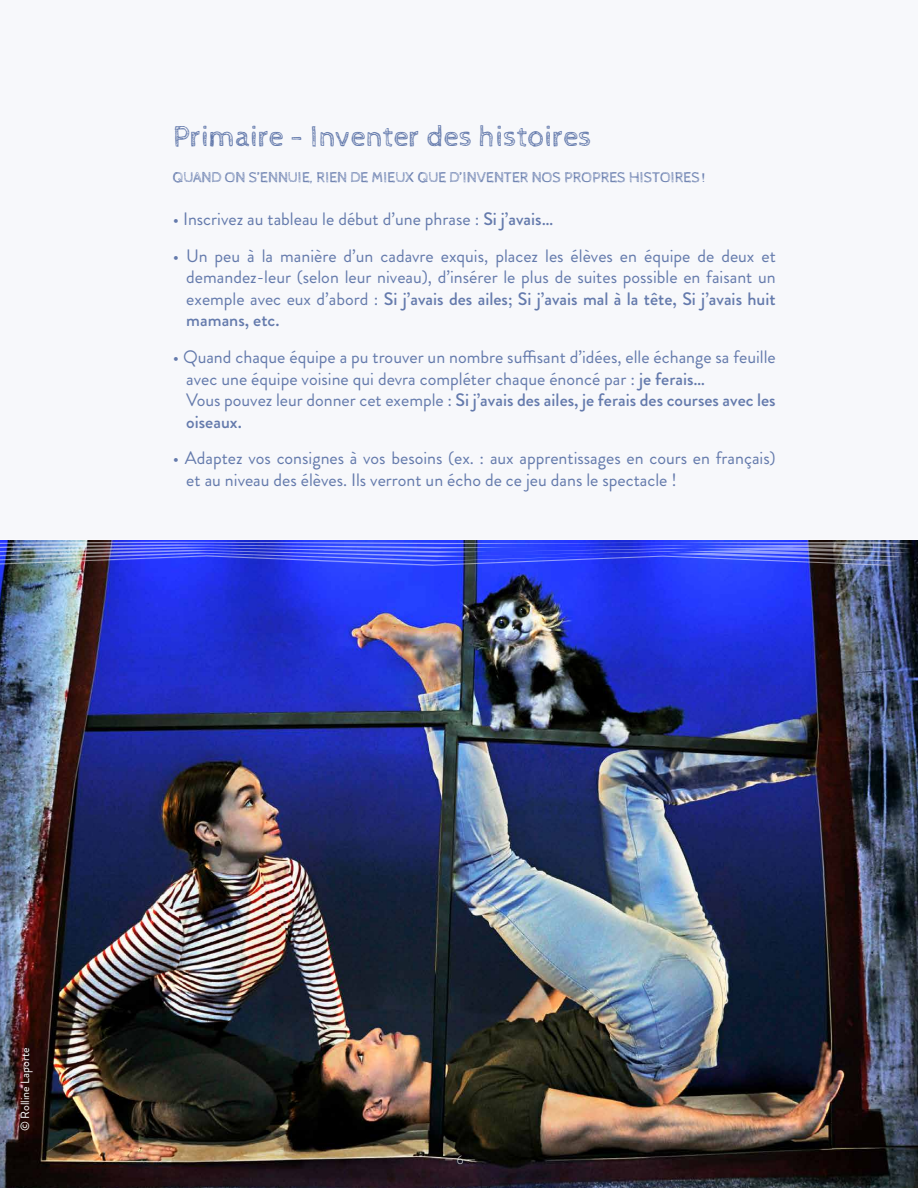
<style>
.page{position:relative;width:918px;height:1188px;background:#fff}
.page>*{position:absolute;margin:0;border:0;box-sizing:border-box;transform-origin:0 0}
.t1{font:30px "Cabin Sketch";color:#647aac}
.t2{font:18px/21.6px "Brandon Grotesque";color:#647aac}
.t3{font:15px "Cabin Sketch";color:#647aac}
.t4{font:12px "Brandon Grotesque";color:#fff}
.t5{font:300 12px "Brandon Grotesque";color:#fff}
.s1{font-weight:500}
</style>
<div class="page">
<img style="left:0;top:566px;width:918px;height:622px">
<div style="left:0;top:0;width:918px;height:540px;background:#f7f8fb"></div>
<img style="left:0;top:540px;width:918px;height:26px">
<h1 class="t1" style="left:173px;top:120px;width:421px">Primaire - Inventer des histoires</h1>
<p class="t3" style="left:173px;top:169px;width:534px">QUAND ON S’ENNUIE, RIEN DE MIEUX QUE D’INVENTER NOS PROPRES HISTOIRES!</p>
<p class="t2" style="left:173px;top:208px;width:382px">• Inscrivez au tableau le début d’une phrase : <span class="s1">Si j’avais…</span></p>
<p class="t2" style="left:186px;top:245px;width:591px;text-align:justify;text-indent:-14px">• Un peu à la manière d’un cadavre exquis, placez les élèves en équipe de deux et demandez-leur (selon leur niveau), d’insérer le plus de suites possible en faisant un exemple avec eux d’abord : <span class="s1">Si j’avais des ailes; Si j’avais mal à la tête, Si j’avais huit mamans, etc.</span></p>
<p class="t2" style="left:186px;top:346px;width:591px;text-indent:-14px">• Quand chaque équipe a pu trouver un nombre suffisant d’idées, elle échange sa feuille avec une équipe voisine qui devra compléter chaque énoncé par : <span class="s1">je ferais…<br></span>Vous pouvez leur donner cet exemple : <span class="s1">Si j’avais des ailes, je ferais des courses avec les oiseaux.</span></p>
<p class="t2" style="left:186px;top:448px;width:591px;text-indent:-14px">• Adaptez vos consignes à vos besoins (ex. : aux apprentissages en cours en français) et au niveau des élèves. Ils verront un écho de ce jeu dans le spectacle !</p>
<p class="t4" style="left:17px;top:1131px;width:85px;rotate:-90deg">© Rolline Laporte</p>
<p class="t5" style="left:444px;top:1151px;width:34px">— 6 —</p>
</div>
